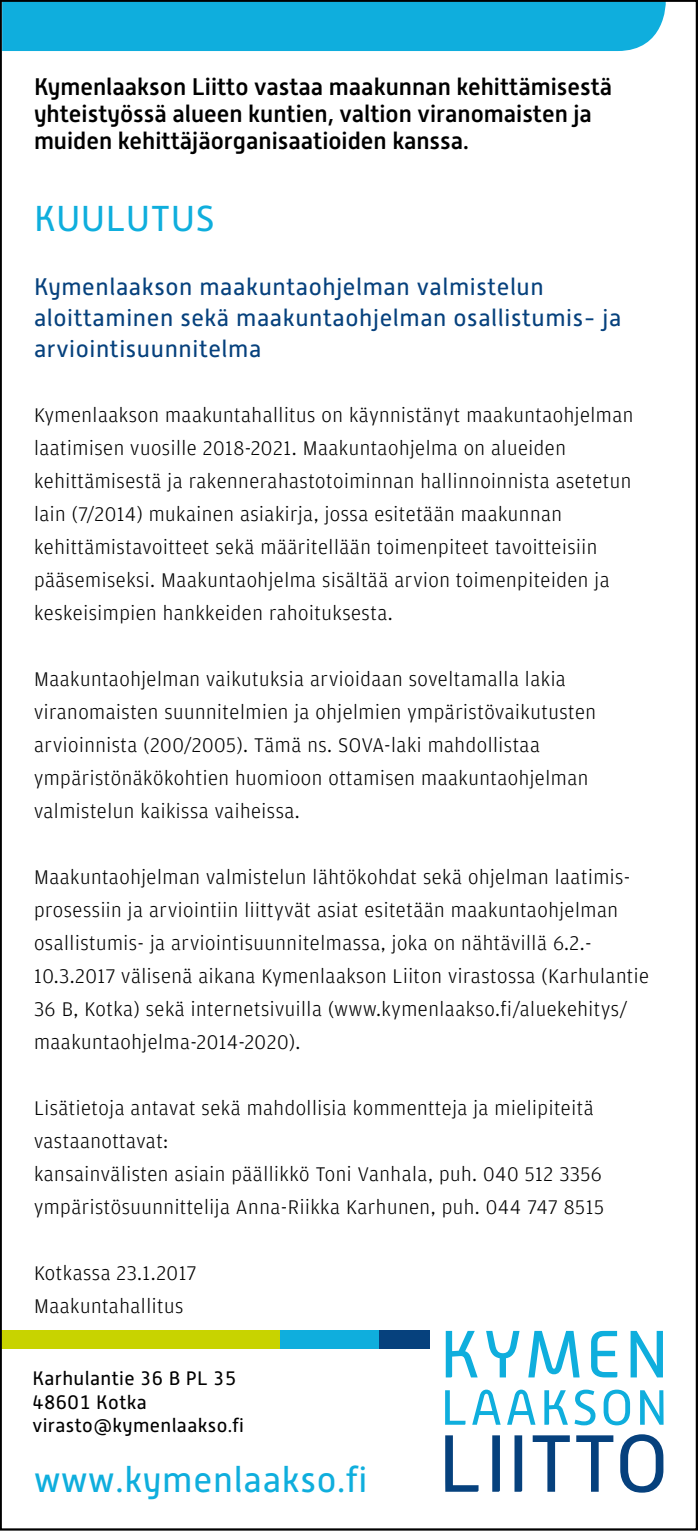
<style>
.page{position:relative;width:698px;height:1531px;background:#fff}
.page>*{position:absolute;margin:0;border:0;box-sizing:border-box;transform-origin:0 0}
.t1{font:36px "Alwyn New";letter-spacing:.02em;color:#0faedd}
.t2{font:500 24px/27px "Alwyn New";color:#000}
.t3{font:24px/31.5px "Alwyn New";letter-spacing:.025em;color:#06417d}
.t4{font:300 21px/33px "Amplitude";letter-spacing:.025em;color:#000}
.t5{font:19.5px/23.4px "Alwyn New";letter-spacing:.02em;color:#000}
</style>
<div class="page">
<div style="left:3px;top:3px;width:662px;height:48px;background:#0faedd"></div>
<svg style="left:445px;top:1330px;width:32px;height:47px"></svg>
<svg style="left:486px;top:1330px;width:33px;height:47px"></svg>
<svg style="left:528px;top:1330px;width:51px;height:47px"></svg>
<svg style="left:591px;top:1330px;width:26px;height:47px"></svg>
<svg style="left:630px;top:1330px;width:32px;height:47px"></svg>
<svg style="left:445px;top:1390px;width:20px;height:34px"></svg>
<svg style="left:472px;top:1389px;width:28px;height:35px"></svg>
<svg style="left:507px;top:1389px;width:28px;height:35px"></svg>
<svg style="left:544px;top:1390px;width:23px;height:34px"></svg>
<svg style="left:574px;top:1389px;width:21px;height:36px"></svg>
<svg style="left:603px;top:1389px;width:26px;height:36px"></svg>
<svg style="left:640px;top:1390px;width:23px;height:34px"></svg>
<svg style="left:445px;top:1435px;width:33px;height:56px"></svg>
<svg style="left:492px;top:1435px;width:7px;height:56px"></svg>
<svg style="left:514px;top:1435px;width:8px;height:56px"></svg>
<svg style="left:532px;top:1435px;width:37px;height:56px"></svg>
<svg style="left:576px;top:1435px;width:37px;height:56px"></svg>
<svg style="left:620px;top:1434px;width:43px;height:59px"></svg>
<div style="left:378px;top:1330px;width:51px;height:19px;background:#06417d"></div>
<div style="left:280px;top:1330px;width:98px;height:19px;background:#0faedd"></div>
<div style="left:0;top:1330px;width:280px;height:19px;background:#c8d300"></div>
<p class="t2" style="left:34px;top:73px;width:579px">Kymenlaakson Liitto vastaa maakunnan kehittämisestä yhteistyössä alueen kuntien, valtion viranomaisten ja muiden kehittäjäorganisaatioiden kanssa.</p>
<h1 class="t1" style="left:34px;top:199px;width:182px">KUULUTUS</h1>
<p class="t3" style="left:34px;top:271px;width:588px">Kymenlaakson maakuntaohjelman valmistelun aloittaminen sekä maakuntaohjelman osallistumis- ja arviointisuunnitelma</p>
<p class="t4" style="left:34px;top:399px;width:600px">Kymenlaakson maakuntahallitus on käynnistänyt maakuntaohjelman laatimisen vuosille 2018-2021. Maakuntaohjelma on alueiden kehittämisestä ja rakennerahastotoiminnan hallinnoinnista asetetun lain (7/2014) mukainen asiakirja, jossa esitetään maakunnan kehittämistavoitteet sekä määritellään toimenpiteet tavoitteisiin pääsemiseksi. Maakuntaohjelma sisältää arvion toimenpiteiden ja keskeisimpien hankkeiden rahoituksesta.</p>
<p class="t4" style="left:34px;top:663px;width:563px">Maakuntaohjelman vaikutuksia arvioidaan soveltamalla lakia viranomaisten suunnitelmien ja ohjelmien ympäristövaikutusten arvioinnista (200/2005). Tämä ns. SOVA-laki mahdollistaa ympäristönäkökohtien huomioon ottamisen maakuntaohjelman valmistelun kaikissa vaiheissa.</p>
<p class="t4" style="left:34px;top:861px;width:616px">Maakuntaohjelman valmistelun lähtökohdat sekä ohjelman laatimis&shy;prosessiin ja arviointiin liittyvät asiat esitetään maakuntaohjelman osallistumis- ja arviointisuunnitelmassa, joka on nähtävillä 6.2.- 10.3.2017 välisenä aikana Kymenlaakson Liiton virastossa (Karhulantie 36 B, Kotka) sekä internetsivuilla (www.kymenlaakso.fi/aluekehitys/ maakuntaohjelma-2014-2020).</p>
<p class="t4" style="left:34px;top:1091px;width:571px">Lisätietoja antavat sekä mahdollisia kommentteja ja mielipiteitä vastaanottavat:<br>kansainvälisten asiain päällikkö Toni Vanhala, puh. 040 512 3356 ympäristösuunnittelija Anna-Riikka Karhunen, puh. 044 747 8515</p>
<p class="t4" style="left:34px;top:1256px;width:164px">Kotkassa 23.1.2017<br>Maakuntahallitus</p>
<p class="t5" style="left:32px;top:1367px;width:213px">Karhulantie 36 B PL 35<br>48601 Kotka virasto@kymenlaakso.fi</p>
<h1 class="t1" style="left:34px;top:1460px;width:335px">www.kymenlaakso.fi</h1>
</div>
